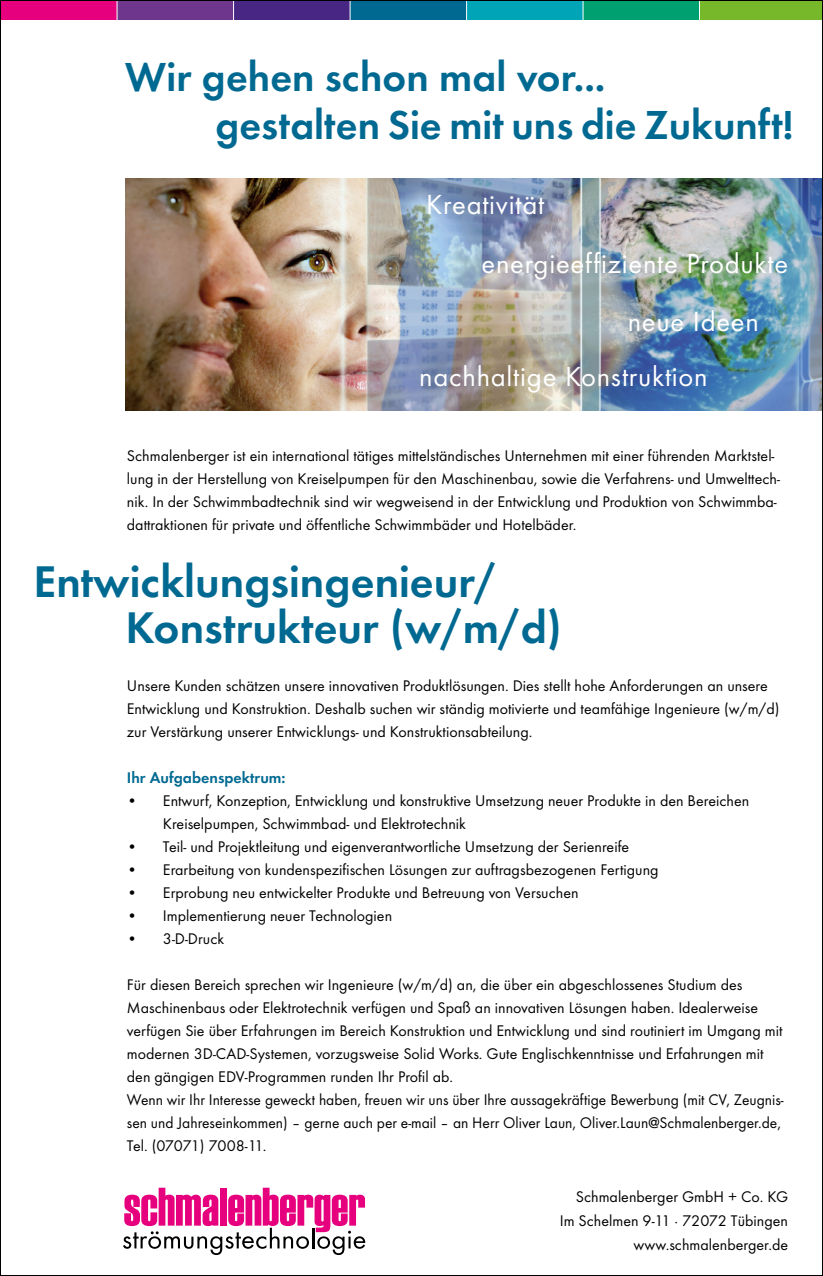
<style>
.page{position:relative;width:823px;height:1276px;background:#fff}
.page>*{position:absolute;margin:0;border:0;box-sizing:border-box;transform-origin:0 0}
.t1{font:700 46px/46px "Function";color:#006991}
.t2{font:700 42px/48.4px "Function";color:#006991}
.t3{font:28.6px/54.2px "Function";letter-spacing:.025em;color:#fff}
.t4{font:16px/23px "Function";color:#000}
.t5{font:700 16px "Function";color:#006991}
</style>
<div class="page">
<div style="left:1px;top:0;width:116px;height:20px;background:#e6007d"></div>
<div style="left:117px;top:0;width:117px;height:20px;background:#6e368c"></div>
<div style="left:234px;top:0;width:116px;height:20px;background:#482683"></div>
<div style="left:350px;top:0;width:117px;height:20px;background:#006991"></div>
<div style="left:466px;top:0;width:117px;height:20px;background:#00a4b7"></div>
<div style="left:583px;top:0;width:116px;height:20px;background:#00a070"></div>
<div style="left:699px;top:0;width:123px;height:20px;background:#76b82a"></div>
<svg style="left:117px;top:2px;width:1px;height:18px"></svg>
<svg style="left:233px;top:2px;width:1px;height:18px"></svg>
<svg style="left:349px;top:2px;width:1px;height:18px"></svg>
<svg style="left:466px;top:2px;width:1px;height:18px"></svg>
<svg style="left:582px;top:2px;width:1px;height:18px"></svg>
<img style="left:125px;top:178px;width:695px;height:232px">
<svg style="left:123px;top:1187px;width:242px;height:68px"></svg>
<h2 class="t2" style="left:215px;top:52px;width:579px;text-indent:-90px">Wir gehen schon mal vor...<br>gestalten Sie mit uns die Zukunft!</h2>
<h3 class="t3" style="left:426px;top:177px;width:119px">Kreativität</h3>
<h3 class="t3" style="left:481px;top:237px;width:308px">energieeffiziente Produkte</h3>
<h3 class="t3" style="left:419px;top:295px;width:341px;text-indent:208px">neue Ideen nachhaltige Konstruktion</h3>
<p class="t4" style="left:127px;top:444px;width:654px">Schmalenberger ist ein international tätiges mittelständisches Unternehmen mit einer führenden Marktstel&shy;lung in der Herstellung von Kreiselpumpen für den Maschinenbau, sowie die Verfahrens- und Umwelttech&shy;nik. In der Schwimmbadtechnik sind wir wegweisend in der Entwicklung und Produktion von Schwimmba&shy;dattraktionen für private und öffentliche Schwimmbäder und Hotelbäder.</p>
<h1 class="t1" style="left:126px;top:558px;width:437px;text-indent:-92px">Entwicklungsingenieur/<br>Konstrukteur (w/m/d)</h1>
<p class="t4" style="left:127px;top:674px;width:653px">Unsere Kunden schätzen unsere innovativen Produktlösungen. Dies stellt hohe Anforderungen an unsere<br>Entwicklung und Konstruktion. Deshalb suchen wir ständig motivierte und teamfähige Ingenieure (w/m/d) zur Verstärkung unserer Entwicklungs- und Konstruktionsabteilung.</p>
<p class="t5" style="left:127px;top:768px;width:160px">Ihr Aufgabenspektrum:</p>
<p class="t4" style="left:163px;top:789px;width:587px;text-indent:-36px">• Entwurf, Konzeption, Entwicklung und konstruktive Umsetzung neuer Produkte in den Bereichen<br>Kreiselpumpen, Schwimmbad- und Elektrotechnik</p>
<p class="t4" style="left:127px;top:835px;width:503px">• Teil- und Projektleitung und eigenverantwortliche Umsetzung der Serienreife</p>
<p class="t4" style="left:127px;top:858px;width:533px">• Erarbeitung von kundenspezifischen Lösungen zur auftragsbezogenen Fertigung</p>
<p class="t4" style="left:127px;top:881px;width:453px">• Erprobung neu entwickelter Produkte und Betreuung von Versuchen</p>
<p class="t4" style="left:127px;top:904px;width:266px">• Implementierung neuer Technologien</p>
<p class="t4" style="left:127px;top:927px;width:99px">• 3-D-Druck</p>
<p class="t4" style="left:127px;top:973px;width:658px">Für diesen Bereich sprechen wir Ingenieure (w/m/d) an, die über ein abgeschlossenes Studium des Maschinenbaus oder Elektrotechnik verfügen und Spaß an innovativen Lösungen haben. Idealerweise verfügen Sie über Erfahrungen im Bereich Konstruktion und Entwicklung und sind routiniert im Umgang mit modernen 3D-CAD-Systemen, vorzugsweise Solid Works. Gute Englischkenntnisse und Erfahrungen mit den gängigen EDV-Programmen runden Ihr Profil ab.<br>Wenn wir Ihr Interesse geweckt haben, freuen wir uns über Ihre aussagekräftige Bewerbung (mit CV, Zeugnis&shy;sen und Jahreseinkommen) – gerne auch per e-mail – an Herr Oliver Laun, Oliver.Laun@Schmalenberger.de, Tel. (07071) 7008-11.</p>
<p class="t4" style="left:559px;top:1185px;width:230px;line-height:24px;text-align:right">Schmalenberger GmbH + Co. KG<br>Im Schelmen 9-11 · 72072 Tübingen www.schmalenberger.de</p>
</div>
